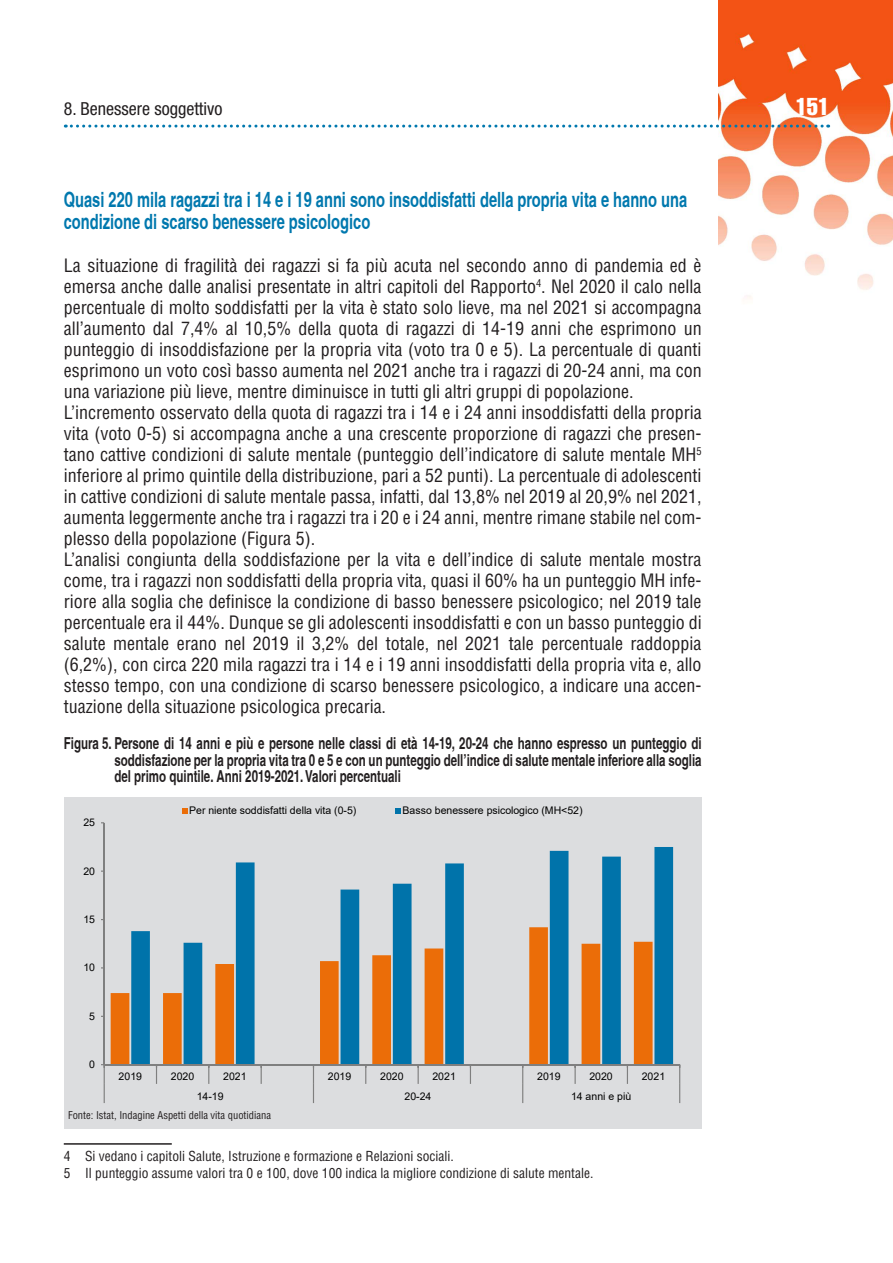
<style>
.page{position:relative;width:893px;height:1263px;background:#fff}
.page>*{position:absolute;margin:0;border:0;box-sizing:border-box;transform-origin:0 0}
.t1{font:24px "Helvetica LT Std Comp";color:#fff}
.t2{font:700 condensed 21px/22.5px "Helvetica";color:#0078ae;scale:.85 1}
.t3{font:condensed 18px/21px "Helvetica LT Std";color:#231f20}
.t4{font:condensed 18px "Helvetica Neue LT Std";color:#231f20}
.t5{font:700 condensed 16.5px/16.5px "Helvetica";color:#231f20;text-align:justify;scale:.85 1}
.t6{font:condensed 13.5px/17px "Helvetica LT Std";color:#231f20}
.t7{font:10.5px "Arial";color:#000}
.t8{font:condensed 10.5px "Helvetica LT Std";color:#231f20}
</style>
<div class="page">
<img style="left:719px;top:0;width:174px;height:299px">
<svg style="left:65px;top:125px;width:764px;height:3px"></svg>
<hr style="left:64px;top:1143px;width:108px;height:2px;background:#231f20">
<div style="left:64px;top:797px;width:638px;height:331px;background:#dcdddf"></div>
<svg style="left:111px;top:993px;width:19px;height:71px"></svg>
<svg style="left:131px;top:847px;width:542px;height:217px"></svg>
<hr style="left:104px;top:823px;width:1px;height:241px;background:#7f7f7f">
<hr style="left:104px;top:1064px;width:576px;height:1px;background:#7f7f7f">
<svg style="left:156px;top:1065px;width:1px;height:19px"></svg>
<svg style="left:208px;top:1065px;width:1px;height:19px"></svg>
<svg style="left:261px;top:1065px;width:1px;height:19px"></svg>
<svg style="left:365px;top:1065px;width:1px;height:19px"></svg>
<svg style="left:418px;top:1065px;width:1px;height:19px"></svg>
<svg style="left:470px;top:1065px;width:1px;height:19px"></svg>
<svg style="left:575px;top:1065px;width:1px;height:19px"></svg>
<svg style="left:627px;top:1065px;width:1px;height:19px"></svg>
<svg style="left:101px;top:1064px;width:4px;height:39px"></svg>
<svg style="left:313px;top:1065px;width:1px;height:38px"></svg>
<svg style="left:522px;top:1065px;width:1px;height:38px"></svg>
<svg style="left:679px;top:1065px;width:1px;height:38px"></svg>
<svg style="left:182px;top:808px;width:5px;height:5px"></svg>
<svg style="left:395px;top:808px;width:6px;height:5px"></svg>
<p class="t4" style="left:64px;top:98px;width:160px">8. Benessere soggettivo</p>
<h1 class="t1" style="left:796px;top:91px;width:35px">151</h1>
<p class="t2" style="left:64px;top:188px;width:735px">Quasi 220 mila ragazzi tra i 14 e i 19 anni sono insoddisfatti della propria vita e hanno una condizione di scarso benessere psicologico</p>
<p class="t3" style="left:64px;top:254px;width:639px">La situazione di fragilità dei ragazzi si fa più acuta nel secondo anno di pandemia ed è emersa anche dalle analisi presentate in altri capitoli del Rapporto<sup>4</sup>. Nel 2020 il calo nella percentuale di molto soddisfatti per la vita è stato solo lieve, ma nel 2021 si accompagna all’aumento dal 7,4% al 10,5% della quota di ragazzi di 14-19 anni che esprimono un punteggio di insoddisfazione per la propria vita (voto tra 0 e 5). La percentuale di quanti esprimono un voto così basso aumenta nel 2021 anche tra i ragazzi di 20-24 anni, ma con una variazione più lieve, mentre diminuisce in tutti gli altri gruppi di popolazione.<br>L’incremento osservato della quota di ragazzi tra i 14 e i 24 anni insoddisfatti della propria vita (voto 0-5) si accompagna anche a una crescente proporzione di ragazzi che presen&shy;tano cattive condizioni di salute mentale (punteggio dell’indicatore di salute mentale MH<sup>5 </sup>inferiore al primo quintile della distribuzione, pari a 52 punti). La percentuale di adolescenti in cattive condizioni di salute mentale passa, infatti, dal 13,8% nel 2019 al 20,9% nel 2021, aumenta leggermente anche tra i ragazzi tra i 20 e i 24 anni, mentre rimane stabile nel com&shy;plesso della popolazione (Figura 5).<br>L’analisi congiunta della soddisfazione per la vita e dell’indice di salute mentale mostra come, tra i ragazzi non soddisfatti della propria vita, quasi il 60% ha un punteggio MH infe&shy;riore alla soglia che definisce la condizione di basso benessere psicologico; nel 2019 tale percentuale era il 44%. Dunque se gli adolescenti insoddisfatti e con un basso punteggio di salute mentale erano nel 2019 il 3,2% del totale, nel 2021 tale percentuale raddoppia (6,2%), con circa 220 mila ragazzi tra i 14 e i 19 anni insoddisfatti della propria vita e, allo stesso tempo, con una condizione di scarso benessere psicologico, a indicare una accen&shy;tuazione della situazione psicologica precaria.</p>
<p class="t5" style="left:114px;top:735px;width:692px;text-indent:-51px">Figura 5. Persone di 14 anni e più e persone nelle classi di età 14-19, 20-24 che hanno espresso un punteggio di soddisfazione per la propria vita tra 0 e 5 e con un punteggio dell’indice di salute mentale inferiore alla soglia del primo quintile. Anni 2019-2021. Valori percentuali</p>
<p class="t7" style="left:83px;top:815px;width:13px">25</p>
<p class="t7" style="left:83px;top:863px;width:13px">20</p>
<p class="t7" style="left:83px;top:912px;width:13px">15</p>
<p class="t7" style="left:83px;top:960px;width:13px">10</p>
<p class="t7" style="left:89px;top:1009px;width:7px">5</p>
<p class="t7" style="left:89px;top:1057px;width:7px">0</p>
<p class="t7" style="left:189px;top:803px;width:169px">Per niente soddisfatti della vita (0-5)</p>
<p class="t7" style="left:403px;top:803px;width:181px">Basso benessere psicologico (MH&lt;52)</p>
<p class="t7" style="left:119px;top:1069px;width:25px">2019</p>
<p class="t7" style="left:171px;top:1069px;width:25px">2020</p>
<p class="t7" style="left:223px;top:1069px;width:25px">2021</p>
<p class="t7" style="left:328px;top:1069px;width:25px">2019</p>
<p class="t7" style="left:380px;top:1069px;width:25px">2020</p>
<p class="t7" style="left:432px;top:1069px;width:25px">2021</p>
<p class="t7" style="left:537px;top:1069px;width:25px">2019</p>
<p class="t7" style="left:589px;top:1069px;width:25px">2020</p>
<p class="t7" style="left:642px;top:1069px;width:25px">2021</p>
<p class="t7" style="left:197px;top:1089px;width:28px">14-19</p>
<p class="t7" style="left:405px;top:1089px;width:28px">20-24</p>
<p class="t7" style="left:571px;top:1089px;width:62px">14 anni e più</p>
<p class="t8" style="left:68px;top:1109px;width:204px">Fonte: Istat, Indagine Aspetti della vita quotidiana</p>
<p class="t6" style="left:64px;top:1147px;width:531px">4 Si vedano i capitoli Salute, Istruzione e formazione e Relazioni sociali.<br>5 Il punteggio assume valori tra 0 e 100, dove 100 indica la migliore condizione di salute mentale.</p>
</div>
